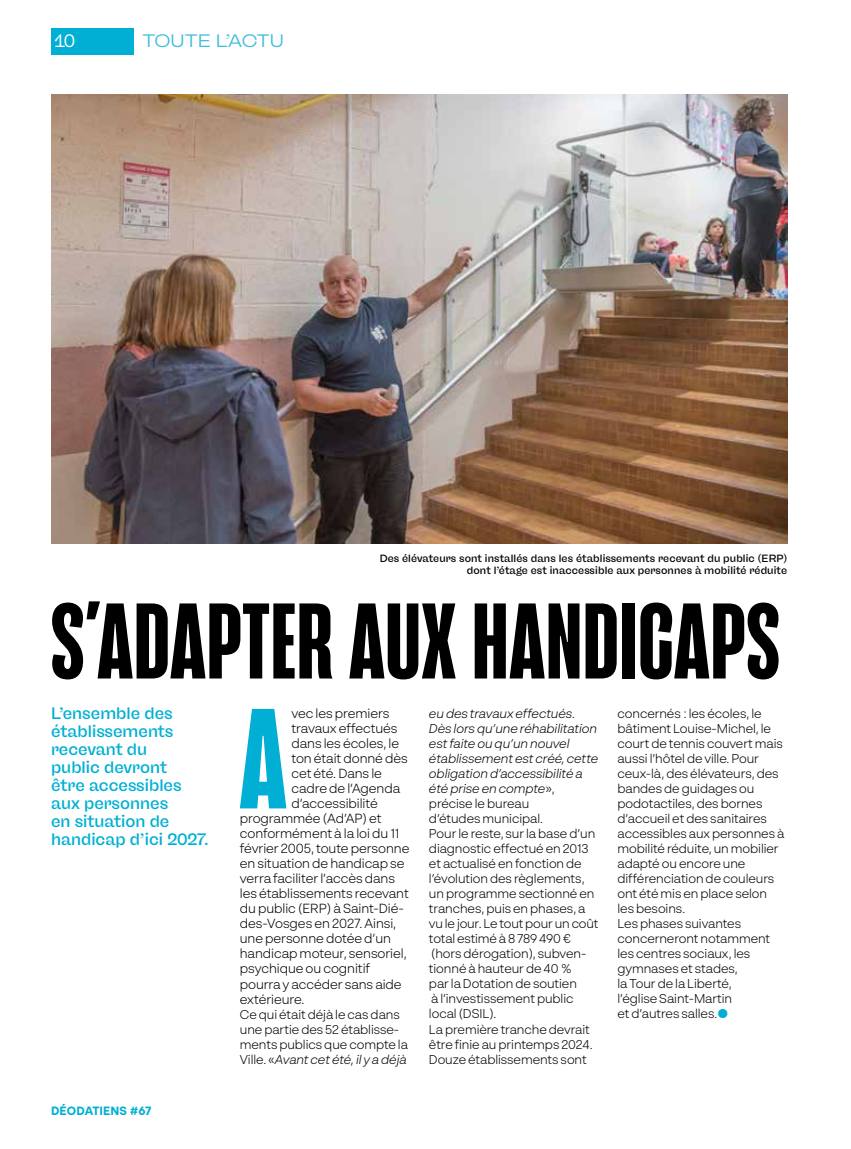
<style>
.page{position:relative;width:851px;height:1149px;background:#fff}
.page>*{position:absolute;margin:0;border:0;box-sizing:border-box;transform-origin:0 0}
.t1{font:700 139.2px "Seriguela";color:#00afd3}
.t2{font:700 105px "Seriguela";letter-spacing:.01em;color:#000}
.t3{font:expanded 18px "Freigeist";color:#3fbddc}
.t4{font:18px "Freigeist";color:#fff}
.t5{font:500 16.5px/18px "Freigeist";color:#00afd3}
.t6{font:300 13.2px "BR Sonoma";letter-spacing:-.005em;color:#000}
.t7{font:300 12.75px/15px "BR Sonoma";letter-spacing:-.005em;color:#000}
.t8{font:700 12px "BR Sonoma";letter-spacing:.01em;color:#00afd3}
.t9{font:500 10.5px/12px "Freigeist";letter-spacing:.01em;color:#000;text-align:right}
.s1{color:#00afd3}
.s2{font-style:italic}
</style>
<div class="page">
<div style="left:51px;top:28px;width:83px;height:27px;background:#00afd3"></div>
<img style="left:51px;top:95px;width:736px;height:448px">
<h3 class="t4" style="left:55px;top:30px;width:22px">10</h3>
<h3 class="t3" style="left:142px;top:30px;width:143px">TOUTE L’ACTU</h3>
<p class="t9" style="left:379px;top:552px;width:409px">Des élévateurs sont installés dans les établissements recevant du public (ERP) dont l’étage est inaccessible aux personnes à mobilité réduite</p>
<h2 class="t2" style="left:51px;top:576px;width:730px">S’ADAPTER AUX HANDICAPS</h2>
<h1 class="t1" style="left:239px;top:673px;width:49px">A</h1>
<p class="t6" style="left:291px;top:705px;width:100px">vec les premiers</p>
<p class="t5" style="left:51px;top:703px;width:159px">L’ensemble des établissements recevant du<br>public devront<br>être accessibles aux personnes<br>en situation de handicap d’ici 2027.</p>
<p class="t7" style="left:617px;top:705px;width:168px">concernés : les écoles, le bâtiment Louise-Michel, le court de tennis couvert mais aussi l’hôtel de ville. Pour ceux-là, des élévateurs, des bandes de guidages ou podotactiles, des bornes d’accueil et des sanitaires accessibles aux personnes à mobilité réduite, un mobilier adapté ou encore une différenciation de couleurs ont été mis en place selon les besoins.<br>Les phases suivantes concerneront notamment les centres sociaux, les gymnases et stades,<br>la Tour de la Liberté,<br>l’église Saint-Martin<br>et d’autres salles.<span class="s1">●</span></p>
<p class="t7" style="left:429px;top:706px;width:171px"><span class="s2">eu des travaux effectués.<br>Dès lors qu’une réhabilitation est faite ou qu’un nouvel établissement est créé, cette obligation d’accessibilité a été prise en compte</span>», précise le bureau<br>d’études municipal.<br>Pour le reste, sur la base d’un diagnostic effectué en 2013 et actualisé en fonction de l’évolution des règlements, un programme sectionné en tranches, puis en phases, a vu le jour. Le tout pour un coût total estimé à 8 789 490 € (hors dérogation), subven&shy;tionné à hauteur de 40 %<br>par la Dotation de soutien<br>à l’investissement public local (DSIL).<br>La première tranche devrait être finie au printemps 2024.<br>Douze établissements sont</p>
<p class="t6" style="left:291px;top:720px;width:108px">travaux effectués</p>
<p class="t6" style="left:291px;top:735px;width:109px">dans les écoles, le</p>
<p class="t6" style="left:291px;top:750px;width:118px">ton était donné dès</p>
<p class="t6" style="left:291px;top:765px;width:92px">cet été. Dans le</p>
<p class="t6" style="left:291px;top:780px;width:110px">cadre de l’Agenda</p>
<p class="t6" style="left:291px;top:795px;width:88px">d’accessibilité</p>
<p class="t6" style="left:240px;top:810px;width:143px">programmée (Ad’AP) et</p>
<p class="t6" style="left:240px;top:825px;width:161px">conformément à la loi du 11</p>
<p class="t6" style="left:240px;top:840px;width:171px">février 2005, toute personne</p>
<p class="t6" style="left:240px;top:855px;width:166px">en situation de handicap se</p>
<p class="t6" style="left:240px;top:870px;width:157px">verra faciliter l’accès dans</p>
<p class="t6" style="left:240px;top:885px;width:170px">les établissements recevant</p>
<p class="t6" style="left:240px;top:900px;width:165px">du public (ERP) à Saint-Dié-</p>
<p class="t6" style="left:240px;top:915px;width:158px">des-Vosges en 2027. Ainsi,</p>
<p class="t6" style="left:240px;top:930px;width:153px">une personne dotée d’un</p>
<p class="t6" style="left:240px;top:945px;width:168px">handicap moteur, sensoriel,</p>
<p class="t6" style="left:240px;top:960px;width:132px">psychique ou cognitif</p>
<p class="t6" style="left:240px;top:975px;width:163px">pourra y accéder sans aide</p>
<p class="t6" style="left:240px;top:990px;width:66px">extérieure.</p>
<p class="t7" style="left:240px;top:1006px;width:169px">Ce qui était déjà le cas dans une partie des 52 établisse&shy;ments publics que compte la<br>Ville. «<span class="s2">Avant cet été, il y a déjà</span></p>
<p class="t8" style="left:51px;top:1102px;width:102px">DÉODATIENS #67</p>
</div>
